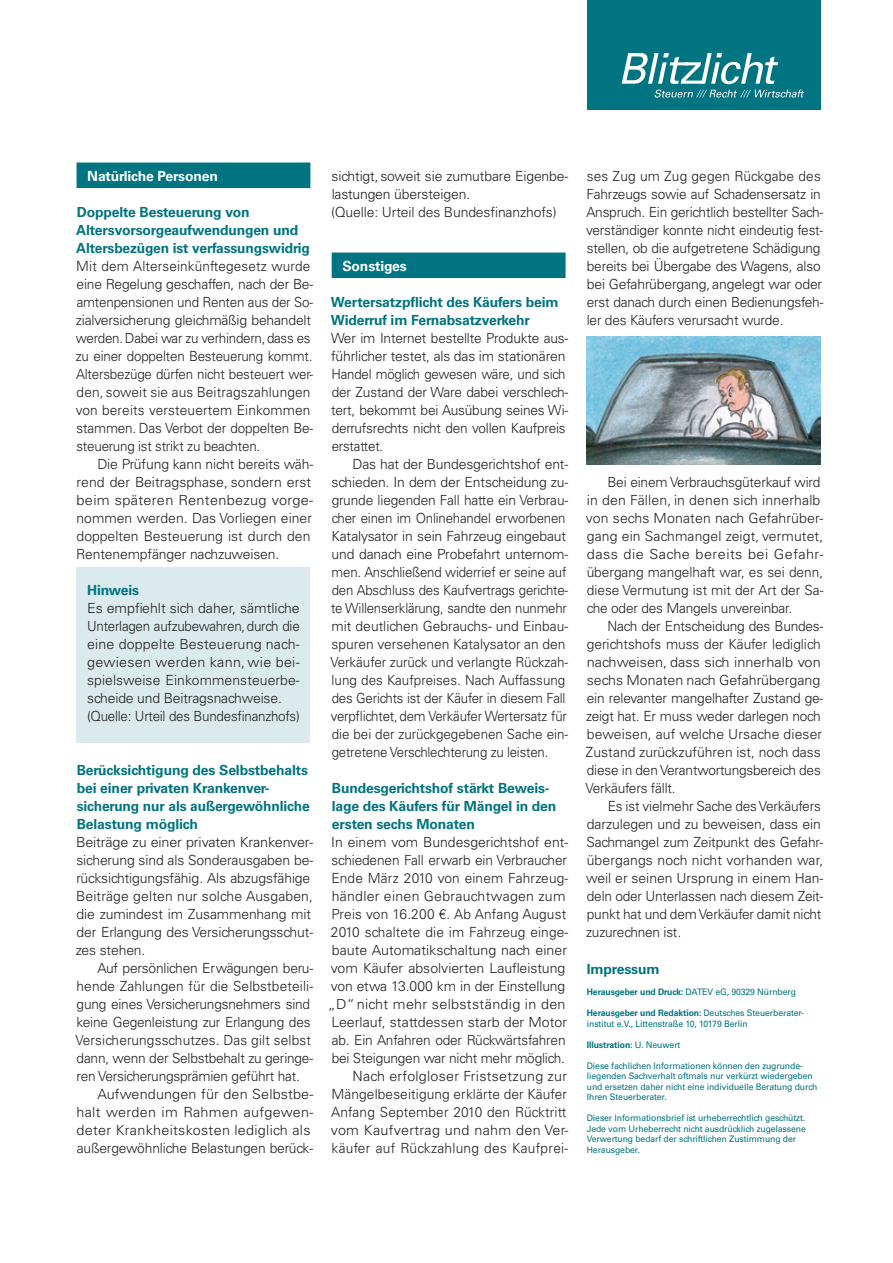
<style>
.page{position:relative;width:893px;height:1263px;background:#fff}
.page>*{position:absolute;margin:0;border:0;box-sizing:border-box;transform-origin:0 0}
.t1{font:300 13.95px/18px "Univers LT Std";letter-spacing:-.01em;color:#231f20}
.t2{font:700 13.95px/18px "Univers LT Std";letter-spacing:-.01em;color:#007480}
.t3{font:300 13.95px "Univers LT Std";letter-spacing:.01em;color:#231f20}
.t4{font:300 13.95px "Univers LT Std";letter-spacing:.02em;color:#231f20}
.t5{font:700 13.95px "Univers LT Std";letter-spacing:-.01em;color:#fff}
.t6{font:9px/10.5px "Univers LT Std";letter-spacing:-.01em;color:#007480;scale:.96 1}
.t7{font:700 9px "Univers LT Std";letter-spacing:-.01em;color:#007480;scale:.96 1}
.s1{font-weight:700}
.s2{font-weight:400}
</style>
<div class="page">
<div style="left:587px;top:0;width:234px;height:110px;background:#007480"></div>
<svg style="left:622px;top:53px;width:156px;height:31px"></svg>
<svg style="left:655px;top:90px;width:149px;height:8px"></svg>
<div style="left:332px;top:253px;width:234px;height:25px;background:#007480"></div>
<div style="left:77px;top:163px;width:233px;height:25px;background:#007480"></div>
<div style="left:77px;top:568px;width:233px;height:175px;background:#dbeaed"></div>
<img style="left:587px;top:337px;width:234px;height:128px">
<p class="t5" style="left:87px;top:167px;width:132px">Natürliche Personen</p>
<p class="t2" style="left:76px;top:203px;width:235px">Doppelte Besteuerung von<br>Altersvorsorgeaufwendungen und<br>Altersbezügen ist verfassungswidrig</p>
<p class="t1" style="left:76px;top:257px;width:239px">Mit dem Alterseinkünftegesetz wurde eine Regelung geschaffen, nach der Be&shy;amtenpensionen und Renten aus der So&shy;zialversicherung gleichmäßig behandelt werden. Dabei war zu verhindern, dass es zu einer doppelten Besteuerung kommt.<br>Altersbezüge dürfen nicht besteuert wer&shy;den, soweit sie aus Beitragszahlungen von bereits versteuertem Einkommen stammen. Das Verbot der doppelten Be&shy;steuerung ist strikt zu beachten.</p>
<p class="t1" style="left:76px;top:455px;width:239px;text-indent:21px">Die Prüfung kann nicht bereits wäh&shy;rend der Beitragsphase, sondern erst beim späteren Rentenbezug vorge&shy;nommen werden. Das Vorliegen einer doppelten Besteuerung ist durch den Rentenempfänger nachzuweisen.</p>
<p class="t2" style="left:87px;top:581px;width:54px">Hinweis</p>
<p class="t1" style="left:87px;top:599px;width:214px">Es empfiehlt sich daher, sämtliche Unterlagen aufzubewahren, durch die eine doppelte Besteuerung nach&shy;gewiesen werden kann, wie bei&shy;spielsweise Einkommensteuerbe&shy;scheide und Beitragsnachweise. (Quelle: Urteil des Bundesfinanzhofs)</p>
<p class="t2" style="left:77px;top:761px;width:235px">Berücksichtigung des Selbstbehalts bei einer privaten Krankenver&shy;sicherung nur als außergewöhnliche<br>Belastung möglich</p>
<p class="t1" style="left:76px;top:833px;width:239px">Beiträge zu einer privaten Krankenver&shy;sicherung sind als Sonderausgaben be&shy;rücksichtigungsfähig. Als abzugsfähige Beiträge gelten nur solche Ausgaben, die zumindest im Zusammenhang mit der Erlangung des Versicherungsschut&shy;zes stehen.</p>
<p class="t1" style="left:97px;top:959px;width:217px">Auf persönlichen Erwägungen beru-</p>
<p class="t3" style="left:77px;top:977px;width:238px">hende Zahlungen für die Selbstbeteili-</p>
<p class="t1" style="left:77px;top:995px;width:235px">gung eines Versicherungsnehmers sind</p>
<p class="t1" style="left:76px;top:1013px;width:236px">keine Gegenleistung zur Erlangung des</p>
<p class="t3" style="left:75px;top:1031px;width:237px">Versicherungsschutzes. Das gilt selbst</p>
<p class="t1" style="left:77px;top:1049px;width:238px">dann, wenn der Selbstbehalt zu geringe-</p>
<p class="t1" style="left:76px;top:1067px;width:225px">ren Versicherungsprämien geführt hat.</p>
<p class="t3" style="left:97px;top:1085px;width:217px">Aufwendungen für den Selbstbe-</p>
<p class="t4" style="left:77px;top:1103px;width:238px">halt werden im Rahmen aufgewen-</p>
<p class="t4" style="left:77px;top:1121px;width:235px">deter Krankheitskosten lediglich als</p>
<p class="t1" style="left:77px;top:1139px;width:238px">außergewöhnliche Belastungen berück-</p>
<p class="t1" style="left:331px;top:167px;width:239px">sichtigt, soweit sie zumutbare Eigenbe&shy;lastungen übersteigen.<br>(Quelle: Urteil des Bundesfinanzhofs)</p>
<p class="t5" style="left:342px;top:257px;width:66px">Sonstiges</p>
<p class="t2" style="left:331px;top:293px;width:229px">Wertersatzpflicht des Käufers beim<br>Widerruf im Fernabsatzverkehr</p>
<p class="t1" style="left:331px;top:329px;width:239px">Wer im Internet bestellte Produkte aus&shy;führlicher testet, als das im stationären Handel möglich gewesen wäre, und sich der Zustand der Ware dabei verschlech&shy;tert, bekommt bei Ausübung seines Wi&shy;derrufsrechts nicht den vollen Kaufpreis erstattet.</p>
<p class="t1" style="left:330px;top:455px;width:239px;text-indent:22px">Das hat der Bundesgerichtshof ent&shy;schieden. In dem der Entscheidung zu&shy;grunde liegenden Fall hatte ein Verbrau&shy;cher einen im Onlinehandel erworbenen Katalysator in sein Fahrzeug eingebaut und danach eine Probefahrt unternom&shy;men. Anschließend widerrief er seine auf den Abschluss des Kaufvertrags gerichte&shy;te Willenserklärung, sandte den nunmehr mit deutlichen Gebrauchs- und Einbau&shy;spuren versehenen Katalysator an den Verkäufer zurück und verlangte Rückzah&shy;lung des Kaufpreises. Nach Auffassung des Gerichts ist der Käufer in diesem Fall verpflichtet, dem Verkäufer Wertersatz für die bei der zurückgegebenen Sache ein&shy;getretene Verschlechterung zu leisten.</p>
<p class="t2" style="left:332px;top:779px;width:226px">Bundesgerichtshof stärkt Beweis&shy;lage des Käufers für Mängel in den ersten sechs Monaten</p>
<p class="t1" style="left:328px;top:833px;width:242px;text-align:right">In einem vom Bundesgerichtshof ent&shy;schiedenen Fall erwarb ein Verbraucher Ende März 2010 von einem Fahrzeug&shy;händler einen Gebrauchtwagen zum Preis von 16.200 €. Ab Anfang August 2010 schaltete die im Fahrzeug einge&shy;baute Automatikschaltung nach einer vom Käufer absolvierten Laufleistung von etwa 13.000 km in der Einstellung „D“ nicht mehr selbstständig in den Leerlauf, stattdessen starb der Motor ab. Ein Anfahren oder Rückwärtsfahren bei Steigungen war nicht mehr möglich.<br>Nach erfolgloser Fristsetzung zur Mängelbeseitigung erklärte der Käufer Anfang September 2010 den Rücktritt vom Kaufvertrag und nahm den Ver&shy;käufer auf Rückzahlung des Kaufprei-</p>
<p class="t1" style="left:586px;top:167px;width:239px">ses Zug um Zug gegen Rückgabe des Fahrzeugs sowie auf Schadensersatz in Anspruch. Ein gerichtlich bestellter Sach&shy;verständiger konnte nicht eindeutig fest&shy;stellen, ob die aufgetretene Schädigung bereits bei Übergabe des Wagens, also bei Gefahrübergang, angelegt war oder erst danach durch einen Bedienungsfeh&shy;ler des Käufers verursacht wurde.</p>
<p class="t1" style="left:586px;top:473px;width:239px;text-indent:22px">Bei einem Verbrauchsgüterkauf wird in den Fällen, in denen sich innerhalb von sechs Monaten nach Gefahrüber&shy;gang ein Sachmangel zeigt, vermutet, dass die Sache bereits bei Gefahr&shy;übergang mangelhaft war, es sei denn, diese Vermutung ist mit der Art der Sa&shy;che oder des Mangels unvereinbar.</p>
<p class="t1" style="left:586px;top:617px;width:239px;text-indent:22px">Nach der Entscheidung des Bundes&shy;gerichtshofs muss der Käufer lediglich nachweisen, dass sich innerhalb von sechs Monaten nach Gefahrübergang ein relevanter mangelhafter Zustand ge&shy;zeigt hat. Er muss weder darlegen noch beweisen, auf welche Ursache dieser Zustand zurückzuführen ist, noch dass diese in den Verantwortungsbereich des Verkäufers fällt.</p>
<p class="t1" style="left:586px;top:797px;width:239px;text-indent:22px">Es ist vielmehr Sache des Verkäufers darzulegen und zu beweisen, dass ein Sachmangel zum Zeitpunkt des Gefahr&shy;übergangs noch nicht vorhanden war, weil er seinen Ursprung in einem Han&shy;deln oder Unterlassen nach diesem Zeit&shy;punkt hat und dem Verkäufer damit nicht zuzurechnen ist.</p>
<p class="t2" style="left:587px;top:960px;width:74px">Impressum</p>
<p class="t6" style="left:587px;top:987px;width:219px"><span class="s1">Herausgeber und Druck:</span> DATEV eG, 90329 Nürnberg</p>
<p class="t6" style="left:587px;top:1008px;width:228px"><span class="s1">Herausgeber und Redaktion:</span> Deutsches Steuerberater&shy;institut e.V., Littenstraße 10, 10179 Berlin</p>
<p class="t7" style="left:587px;top:1039px;width:99px">Illustration: <span class="s2">U. Neuwert</span></p>
<p class="t6" style="left:587px;top:1060px;width:242px">Diese fachlichen Informationen können den zugrunde&shy;liegenden Sachverhalt oftmals nur verkürzt wiedergeben und ersetzen daher nicht eine individuelle Beratung durch Ihren Steuerberater.</p>
<p class="t6" style="left:587px;top:1113px;width:230px">Dieser Informationsbrief ist urheberrechtlich geschützt.<br>Jede vom Urheberrecht nicht ausdrücklich zugelassene Verwertung bedarf der schriftlichen Zustimmung der Herausgeber.</p>
</div>
